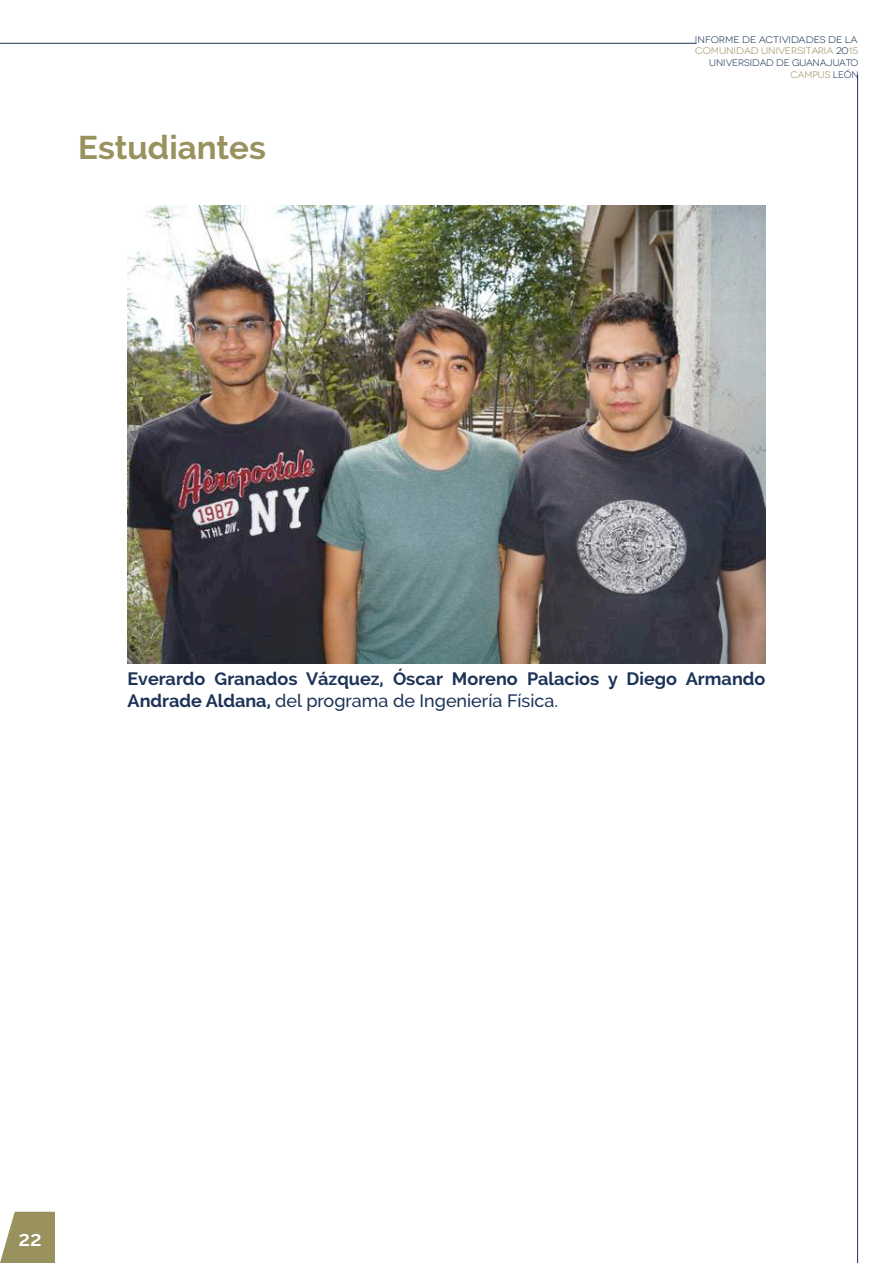
<style>
.page{position:relative;width:893px;height:1263px;background:#fff}
.page>*{position:absolute;margin:0;border:0;box-sizing:border-box;transform-origin:0 0}
.t1{font:700 33px "Raleway";color:#99915e}
.t2{font:600 21px "Raleway";color:#fff}
.t3{font:700 18px/21.6px "Raleway";color:#1c3357}
.t4{font:9.6px "Novecentowide";color:#99915e;scale:1.04 1}
.t5{font:9.6px "Novecentowide";color:#1c3357;scale:1.05 1}
.t6{font:9.6px "Novecentowide";color:#1c3357}
.t7{font:9.6px "Novecentowide";color:#99915e}
.s1{color:#1c3357}
.s2{font-weight:500}
</style>
<div class="page">
<svg style="left:0;top:1212px;width:55px;height:51px;background:#a69f73"></svg>
<hr style="left:0;top:43px;width:696px;height:1px;background:#1c3357">
<hr style="left:857px;top:74px;width:1px;height:1189px;background:#1c3357">
<img style="left:128px;top:205px;width:637px;height:459px">
<h1 class="t1" style="left:78px;top:128px;width:189px">Estudiantes</h1>
<p class="t5" style="left:695px;top:34px;width:156px">INFORME DE ACTIVIDADES DE LA</p>
<p class="t7" style="left:791px;top:69px;width:70px">CAMPUS <span class="s1">LEÓN</span></p>
<p class="t4" style="left:695px;top:45px;width:158px">COMUNIDAD UNIVERSITARIA <span class="s1">20</span>15</p>
<p class="t6" style="left:709px;top:57px;width:150px">UNIVERSIDAD DE GUANAJUATO</p>
<p class="t3" style="left:128px;top:668px;width:639px">Everardo Granados Vázquez, Óscar Moreno Palacios y Diego Armando<br>Andrade Aldana, <span class="s2">del programa de Ingeniería Física.</span></p>
<p class="t2" style="left:19px;top:1226px;width:25px">22</p>
</div>
